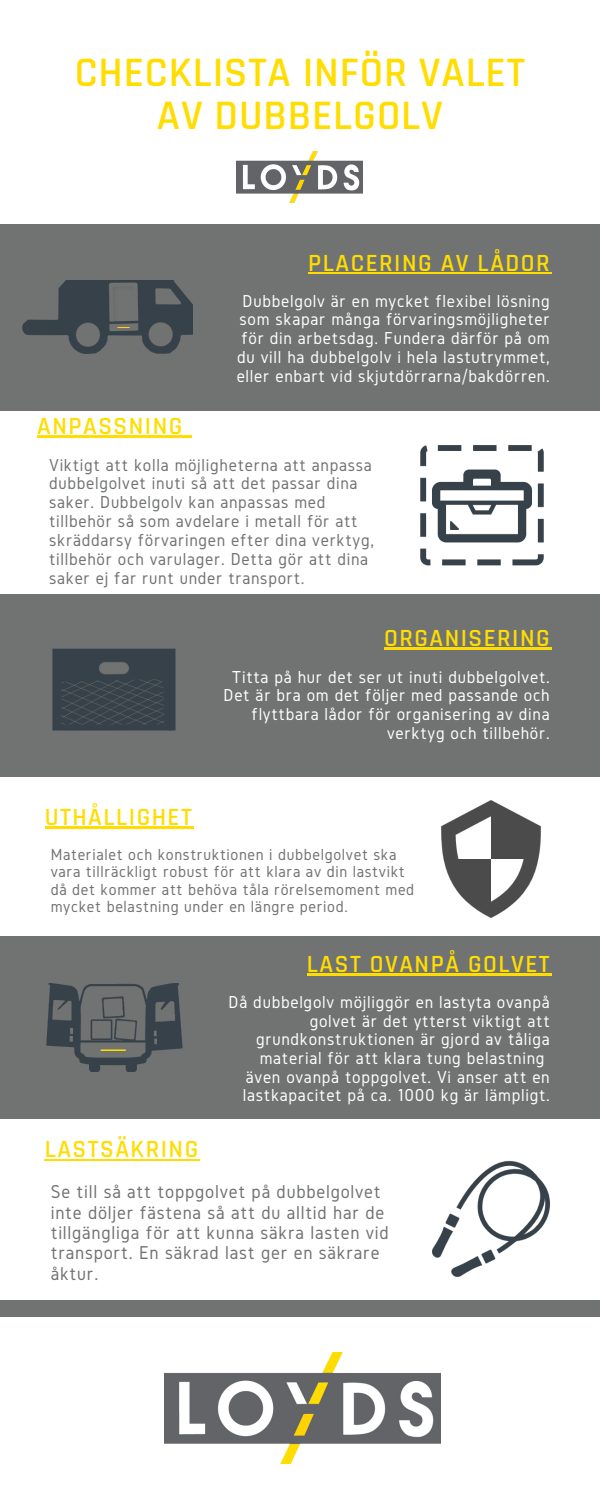
<style>
.page{position:relative;width:600px;height:1500px;background:#fff}
.page>*{position:absolute;margin:0;border:0;box-sizing:border-box;transform-origin:0 0}
.t1{font:600 42.4px/42.4px "Rajdhani";letter-spacing:.02em;color:#fd0;text-align:center}
.t2{font:600 25px "Rajdhani";letter-spacing:.06em;color:#fd0}
.t3{font:19.3px/20.5px "Gidole";letter-spacing:.04em;color:#707372}
.t4{font:18px/18.6px "Gidole";letter-spacing:.04em;color:#fff;text-align:right}
.t5{font:18px/18.9px "Gidole";letter-spacing:.04em;color:#707372}
.t6{font:16.7px/17.5px "Gidole";letter-spacing:.04em;color:#707372}
</style>
<div class="page">
<div style="left:0;top:224px;width:600px;height:186px;background:#707372"></div>
<div style="left:0;top:594px;width:600px;height:183px;background:#707372"></div>
<div style="left:0;top:1300px;width:600px;height:17px;background:#707372"></div>
<img style="left:237px;top:151px;width:126px;height:51px">
<hr style="left:45px;top:826px;width:148px;height:2px;background:#fd0">
<div style="left:0;top:936px;width:600px;height:183px;background:#707372"></div>
<img style="left:165px;top:1352px;width:276px;height:112px">
<img style="left:441px;top:801px;width:100px;height:117px">
<img style="left:420px;top:445px;width:124px;height:121px">
<img style="left:53px;top:648px;width:123px;height:83px">
<hr style="left:307px;top:973px;width:244px;height:2px;background:#fd0">
<img style="left:46px;top:983px;width:137px;height:89px">
<img style="left:22px;top:280px;width:171px;height:74px">
<img style="left:433px;top:1160px;width:117px;height:117px">
<hr style="left:45px;top:1159px;width:155px;height:1px;background:#fd0">
<hr style="left:37px;top:435px;width:154px;height:3px;background:#fd0">
<hr style="left:308px;top:272px;width:243px;height:2px;background:#fd0">
<hr style="left:384px;top:648px;width:167px;height:2px;background:#fd0">
<h1 class="t1" style="left:75px;top:53px;width:452px">CHECKLISTA INFÖR VALET<br>AV DUBBELGOLV</h1>
<h2 class="t2" style="left:308px;top:248px;width:243px">PLACERING AV LÅDOR</h2>
<h2 class="t2" style="left:37px;top:411px;width:147px">ANPASSNING</h2>
<p class="t4" style="left:237px;top:291px;width:315px;text-align:center">Dubbelgolv är en mycket flexibel lösning som skapar många förvaringsmöjligheter för din arbetsdag. Fundera därför på om du vill ha dubbelgolv i hela lastutrymmet, eller enbart vid skjutdörrarna/bakdörren.</p>
<p class="t5" style="left:49px;top:455px;width:327px">Viktigt att kolla möjligheterna att anpassa dubbelgolvet inuti så att det passar dina saker. Dubbelgolv kan anpassas med tillbehör så som avdelare i metall för att skräddarsy förvaringen efter dina verktyg, tillbehör och varulager. Detta gör att dina saker ej far runt under transport.</p>
<h2 class="t2" style="left:384px;top:623px;width:167px">ORGANISERING</h2>
<h2 class="t2" style="left:45px;top:801px;width:149px">UTHÅLLIGHET</h2>
<p class="t4" style="left:224px;top:667px;width:328px">Titta på hur det ser ut inuti dubbelgolvet.<br>Det är bra om det följer med passande och flyttbara lådor för organisering av dina verktyg och tillbehör.</p>
<p class="t6" style="left:51px;top:845px;width:365px">Materialet och konstruktionen i dubbelgolvet ska vara tillräckligt robust för att klara av din lastvikt då det kommer att behöva tåla rörelsemoment med mycket belastning under en längre period.</p>
<h2 class="t2" style="left:307px;top:949px;width:244px">LAST OVANPÅ GOLVET</h2>
<h2 class="t2" style="left:45px;top:1134px;width:155px">LASTSÄKRING</h2>
<p class="t4" style="left:229px;top:993px;width:323px">Då dubbelgolv möjliggör en lastyta ovanpå golvet är det ytterst viktigt att grundkonstruktionen är gjord av tåliga material för att klara tung belastning även ovanpå toppgolvet. Vi anser att en lastkapacitet på ca. 1000 kg är lämpligt.</p>
<p class="t3" style="left:51px;top:1181px;width:340px">Se till så att toppgolvet på dubbelgolvet inte döljer fästena så att du alltid har de tillgängliga för att kunna säkra lasten vid transport. En säkrad last ger en säkrare åktur.</p>
</div>
